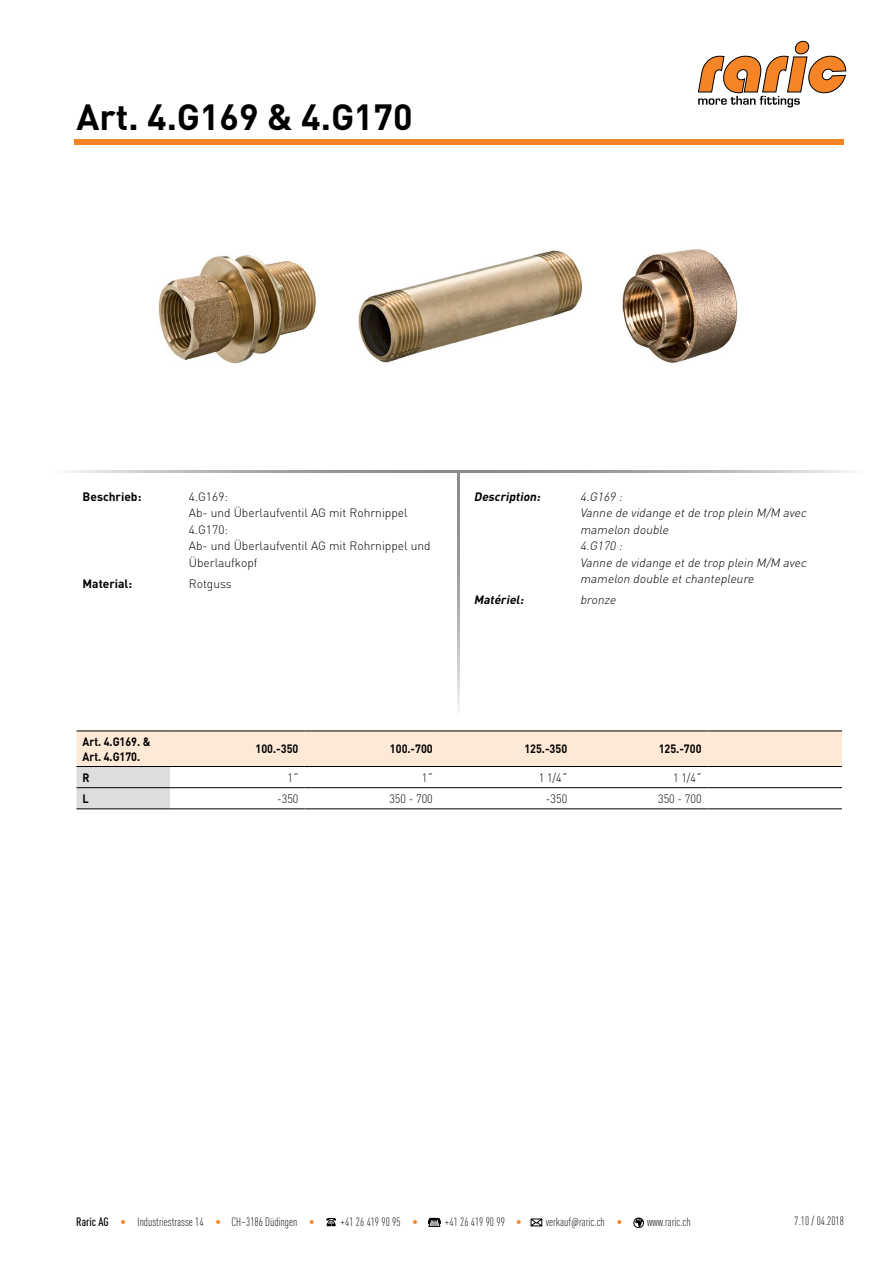
<style>
.page{position:relative;width:893px;height:1263px;background:#fff}
.page>*{position:absolute;margin:0;border:0;box-sizing:border-box;transform-origin:0 0}
.t1{font:700 36px "DIN Pro";color:#000}
.t2{font:italic 300 12px/16.5px "DIN Pro";color:#000}
.t3{font:300 condensed 12px "DIN Pro";color:#000}
.t4{font:300 12px/16.5px "DIN Pro";color:#000}
.t5{font:700 12px/14.4px "DIN Pro";color:#000;scale:.9 1}
.t6{font:300 12px "DIN Pro";color:#000;scale:.9 1}
.t7{font:italic 700 12px "DIN Pro";color:#000}
.t8{font:700 12px "DIN Pro";color:#000}
.s1{font-weight:500}
.s2{font-weight:500;color:#f58427}
</style>
<div class="page">
<svg style="left:326px;top:1218px;width:10px;height:8px"></svg>
<svg style="left:428px;top:1218px;width:13px;height:8px"></svg>
<svg style="left:531px;top:1219px;width:11px;height:7px"></svg>
<svg style="left:635px;top:1218px;width:7px;height:8px"></svg>
<div style="left:634px;top:1218px;width:10px;height:10px;border:1px solid #000;border-radius:50%"></div>
<div style="left:75px;top:140px;width:769px;height:5px;background:#f58427"></div>
<svg style="left:698px;top:41px;width:148px;height:66px"></svg>
<svg style="left:457px;top:472px;width:2px;height:237px"></svg>
<svg style="left:67px;top:470px;width:786px;height:2px;background:#acaeb0"></svg>
<svg style="left:77px;top:732px;width:765px;height:77px"></svg>
<hr style="left:77px;top:731px;width:93px;height:1px;background:#000">
<hr style="left:170px;top:731px;width:134px;height:1px;background:#000">
<hr style="left:304px;top:731px;width:135px;height:1px;background:#000">
<hr style="left:439px;top:731px;width:134px;height:1px;background:#000">
<hr style="left:573px;top:731px;width:135px;height:1px;background:#000">
<hr style="left:708px;top:731px;width:134px;height:1px;background:#000">
<hr style="left:77px;top:766px;width:93px;height:1px;background:#000">
<hr style="left:170px;top:766px;width:134px;height:1px;background:#000">
<hr style="left:304px;top:766px;width:135px;height:1px;background:#000">
<hr style="left:439px;top:766px;width:134px;height:1px;background:#000">
<hr style="left:573px;top:766px;width:135px;height:1px;background:#000">
<hr style="left:708px;top:766px;width:134px;height:1px;background:#000">
<hr style="left:77px;top:787px;width:93px;height:1px;background:#000">
<hr style="left:170px;top:787px;width:134px;height:1px;background:#000">
<hr style="left:304px;top:787px;width:135px;height:1px;background:#000">
<hr style="left:439px;top:787px;width:134px;height:1px;background:#000">
<hr style="left:573px;top:787px;width:135px;height:1px;background:#000">
<hr style="left:708px;top:787px;width:134px;height:1px;background:#000">
<hr style="left:77px;top:809px;width:93px;height:1px;background:#000">
<hr style="left:170px;top:809px;width:134px;height:1px;background:#000">
<hr style="left:304px;top:809px;width:135px;height:1px;background:#000">
<hr style="left:439px;top:809px;width:134px;height:1px;background:#000">
<hr style="left:573px;top:809px;width:135px;height:1px;background:#000">
<hr style="left:708px;top:809px;width:134px;height:1px;background:#000">
<img style="left:158px;top:249px;width:580px;height:115px">
<h1 class="t1" style="left:77px;top:92px;width:338px">Art. 4.G169 &amp; 4.G170</h1>
<p class="t8" style="left:83px;top:488px;width:60px">Beschrieb:</p>
<p class="t4" style="left:189px;top:488px;width:243px">4.G169:<br>Ab- und Überlaufventil AG mit Rohrnippel<br>4.G170:<br>Ab- und Überlaufventil AG mit Rohrnippel und<br>Überlaufkopf</p>
<p class="t8" style="left:83px;top:575px;width:51px">Material:</p>
<p class="t4" style="left:189px;top:575px;width:45px">Rotguss</p>
<p class="t7" style="left:474px;top:488px;width:71px">Description:</p>
<p class="t2" style="left:580px;top:488px;width:231px">4.G169 :<br>Vanne de vidange etde trop plein M/M avec mamelon double<br>4.G170 :<br>Vanne de vidange etde trop plein M/M avec mamelon double etchantepleure</p>
<p class="t7" style="left:474px;top:592px;width:54px">Matériel:</p>
<p class="t2" style="left:580px;top:591px;width:40px">bronze</p>
<p class="t5" style="left:83px;top:734px;width:77px">Art. 4.G169. &amp;<br>Art. 4.G170.</p>
<p class="t5" style="left:256px;top:741px;width:49px">100.-350</p>
<p class="t5" style="left:390px;top:741px;width:49px">100.-700</p>
<p class="t5" style="left:524px;top:741px;width:49px">125.-350</p>
<p class="t5" style="left:659px;top:741px;width:49px">125.-700</p>
<p class="t5" style="left:83px;top:770px;width:9px">R</p>
<p class="t6" style="left:287px;top:769px;width:14px">1˝</p>
<p class="t6" style="left:422px;top:769px;width:14px">1˝</p>
<p class="t6" style="left:539px;top:769px;width:33px">1 1/4˝</p>
<p class="t6" style="left:673px;top:769px;width:33px">1 1/4˝</p>
<p class="t5" style="left:83px;top:791px;width:8px">L</p>
<p class="t6" style="left:277px;top:790px;width:25px">-350</p>
<p class="t6" style="left:389px;top:790px;width:50px">350 - 700</p>
<p class="t6" style="left:546px;top:790px;width:25px">-350</p>
<p class="t6" style="left:658px;top:790px;width:50px">350 - 700</p>
<p class="t3" style="left:76px;top:1215px;width:240px"><span class="s1">Raric AG</span> <span class="s2">•</span> Industriestrasse 14 <span class="s2">•</span> CH–3186 Düdingen <span class="s2">•</span></p>
<p class="t3" style="left:340px;top:1215px;width:79px">+41 26 419 90 95 <span class="s2">•</span></p>
<p class="t3" style="left:444px;top:1215px;width:79px">+41 26 419 90 99 <span class="s2">•</span></p>
<p class="t3" style="left:546px;top:1215px;width:78px">verkauf@raric.ch <span class="s2">•</span></p>
<p class="t3" style="left:647px;top:1215px;width:45px">www.raric.ch</p>
<p class="t3" style="left:794px;top:1214px;width:51px">7.10 / 04.2018</p>
</div>
